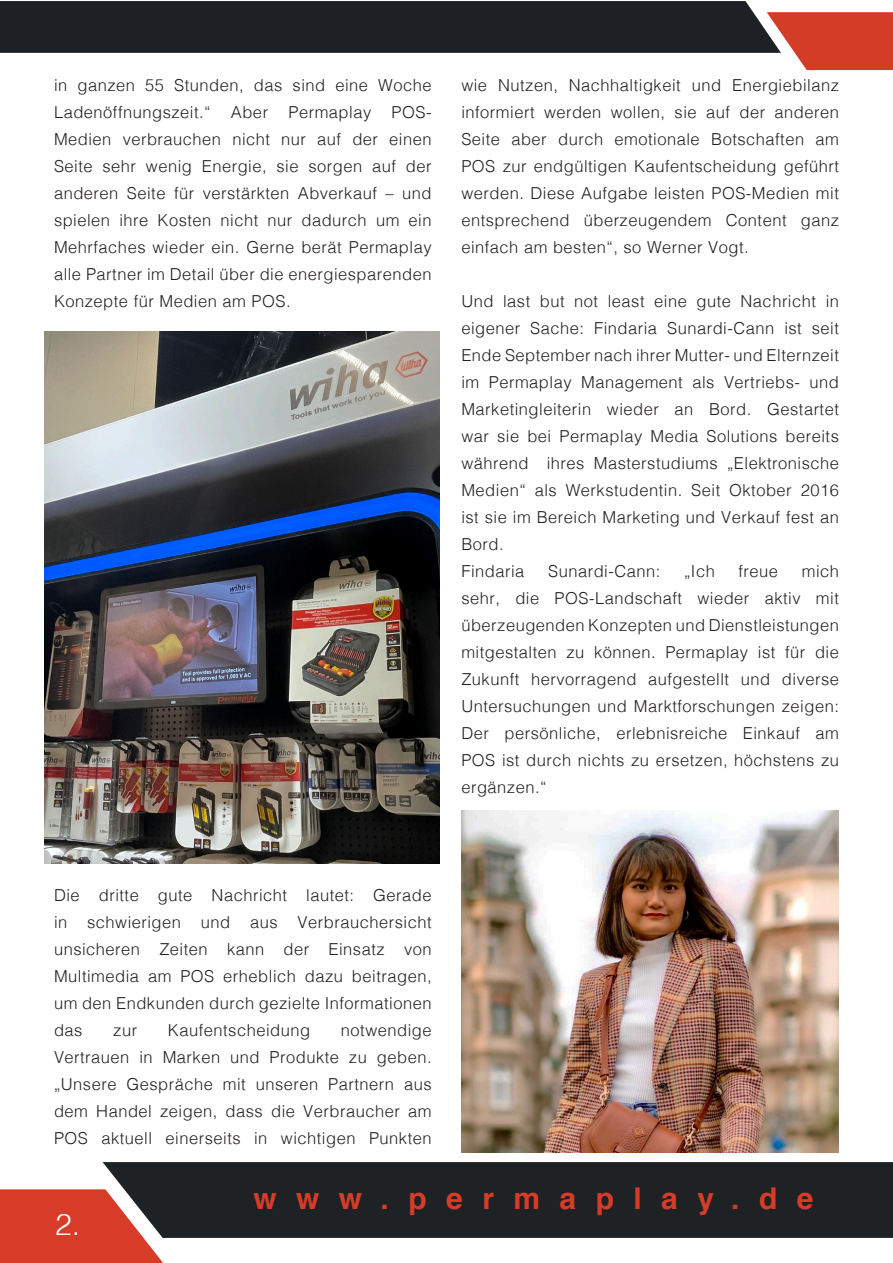
<style>
.page{position:relative;width:893px;height:1263px;background:#fff}
.page>*{position:absolute;margin:0;border:0;box-sizing:border-box;transform-origin:0 0}
.t1{font:700 30px "Helvetica";letter-spacing:.65em;color:#d63c27}
.t2{font:300 30px "Helvetica";color:#fff}
.t3{font:300 16.5px/27px "Helvetica";letter-spacing:.03em;color:#231f20;text-align:justify}
</style>
<div class="page">
<svg style="left:0;top:1px;width:893px;height:69px"></svg>
<div style="left:103px;top:1162px;width:790px;height:76px;background:#1e2225"></div>
<svg style="left:0;top:1189px;width:163px;height:74px;background:#cb4d3c"></svg>
<img style="left:44px;top:332px;width:395px;height:531px">
<img style="left:461px;top:810px;width:378px;height:342px">
<p class="t3" style="left:54px;top:70px;width:379px">in ganzen 55 Stunden, das sind eine Woche Ladenöffnungszeit.“ Aber Permaplay POS-Medien verbrauchen nicht nur auf der einen Seite sehr wenig Energie, sie sorgen auf der anderen Seite für verstärkten Abverkauf – und spielen ihre Kosten nicht nur dadurch um ein Mehrfaches wieder ein. Gerne berät Permaplay alle Partner im Detail über die energiesparenden Konzepte für Medien am POS.</p>
<p class="t3" style="left:461px;top:70px;width:379px">wie Nutzen, Nachhaltigkeit und Energiebilanz informiert werden wollen, sie auf der anderen Seite aber durch emotionale Botschaften am POS zur endgültigen Kaufentscheidung geführt werden. Diese Aufgabe leisten POS-Medien mit entsprechend überzeugendem Content ganz einfach am besten“, so Werner Vogt.</p>
<p class="t3" style="left:461px;top:286px;width:379px;text-align:left">Und last but not least eine gute Nachricht in eigener Sache: Findaria Sunardi-Cann ist seit Ende September nach ihrer Mutter- und Elternzeit im Permaplay Management als Vertriebs- und Marketingleiterin wieder an Bord. Gestartet war sie bei Permaplay Media Solutions bereits während ihres Masterstudiums „Elektronische Medien“ als Werkstudentin. Seit Oktober 2016 ist sie im Bereich Marketing und Verkauf fest an Bord.<br>Findaria</p>
<p class="t3" style="left:548px;top:556px;width:114px">Sunardi-Cann:</p>
<p class="t3" style="left:684px;top:556px;width:32px">„Ich</p>
<p class="t3" style="left:738px;top:556px;width:41px">freue</p>
<p class="t3" style="left:461px;top:556px;width:379px;text-indent:340px">mich sehr, die POS-Landschaft wieder aktiv mit überzeugenden Konzepten und Dienstleistungen mitgestalten zu können. Permaplay ist für die Zukunft hervorragend aufgestellt und diverse Untersuchungen und Marktforschungen zeigen:<br>Der persönliche, erlebnisreiche Einkauf am POS ist durch nichts zu ersetzen, höchstens zu ergänzen.“</p>
<p class="t3" style="left:54px;top:880px;width:379px">Die dritte gute Nachricht lautet: Gerade in schwierigen und aus Verbrauchersicht unsicheren Zeiten kann der Einsatz von Multimedia am POS erheblich dazu beitragen, um den Endkunden durch gezielte Informationen das</p>
<p class="t3" style="left:113px;top:1015px;width:25px">zur</p>
<p class="t3" style="left:168px;top:1015px;width:144px">Kaufentscheidung</p>
<p class="t3" style="left:54px;top:1015px;width:379px;text-indent:287px">notwendige Vertrauen in Marken und Produkte zu geben. „Unsere Gespräche mit unseren Partnern aus dem Handel zeigen, dass die Verbraucher am POS aktuell einerseits in wichtigen Punkten</p>
<h1 class="t2" style="left:55px;top:1198px;width:27px">2.</h1>
<h1 class="t1" style="left:253px;top:1174px;width:562px">www.permaplay.de</h1>
</div>
